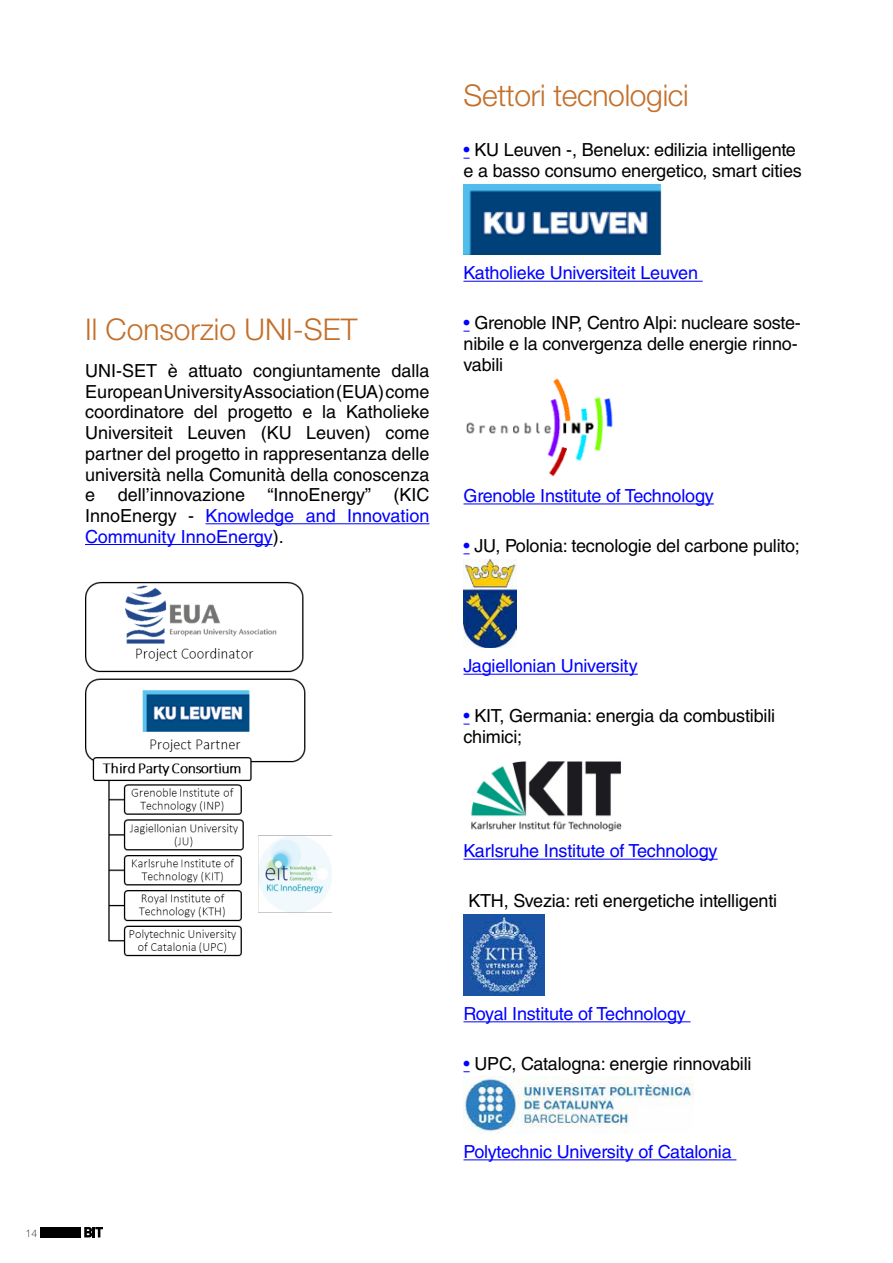
<style>
.page{position:relative;width:893px;height:1263px;background:#fff}
.page>*{position:absolute;margin:0;border:0;box-sizing:border-box;transform-origin:0 0}
.t1{font:300 30px "Helvetica Neue LT Pro";letter-spacing:-.01em;color:#c36f2a}
.t2{font:18px/20.7px "Helvetica LT Std";letter-spacing:-.01em;color:#000}
.t3{font:18px "Helvetica LT Std";letter-spacing:-.01em;color:#00f}
.t4{font:100 10.5px "Helvetica Neue LT Pro";color:#000}
.s1{color:#00f}
</style>
<div class="page">
<hr style="left:206px;top:523px;width:223px;height:1px;background:#00f">
<hr style="left:85px;top:544px;width:188px;height:1px;background:#00f">
<img style="left:85px;top:581px;width:246px;height:376px">
<hr style="left:463px;top:281px;width:240px;height:1px;background:#00f">
<hr style="left:463px;top:503px;width:251px;height:1px;background:#00f">
<hr style="left:463px;top:674px;width:175px;height:1px;background:#00f">
<hr style="left:463px;top:859px;width:255px;height:1px;background:#00f">
<hr style="left:463px;top:1021px;width:227px;height:1px;background:#00f">
<hr style="left:463px;top:1159px;width:273px;height:1px;background:#00f">
<img style="left:463px;top:184px;width:199px;height:70px">
<img style="left:466px;top:378px;width:147px;height:99px">
<img style="left:463px;top:559px;width:54px;height:88px">
<img style="left:471px;top:761px;width:151px;height:71px">
<img style="left:463px;top:914px;width:81px;height:81px">
<img style="left:463px;top:1077px;width:230px;height:56px">
<svg style="left:84px;top:1227px;width:19px;height:10px"></svg>
<div style="left:40px;top:1227px;width:40px;height:10px;background:#000"></div>
<p class="t4" style="left:26px;top:1227px;width:13px">14</p>
<h1 class="t1" style="left:85px;top:311px;width:274px">Il Consorzio UNI-SET</h1>
<p class="t2" style="left:85px;top:360px;width:346px;text-align:justify">UNI-SET è attuato congiuntamente dalla European University Association (EUA) come coordinatore del progetto e la Katholieke Universiteit Leuven (KU Leuven) come partner del progetto in rappresentanza delle università nella Comunità della conoscenza e</p>
<p class="t2" style="left:85px;top:485px;width:346px;text-align:justify;text-indent:33px">dell’innovazione “InnoEnergy” (KIC InnoEnergy - <span class="s1">Knowledge and Innovation Community InnoEnergy</span>).</p>
<h1 class="t1" style="left:463px;top:77px;width:227px">Settori tecnologici</h1>
<p class="t2" style="left:463px;top:140px;width:340px"><span class="s1">•</span> KU Leuven -, Benelux: edilizia intelligente e a basso consumo energetico, smart cities</p>
<p class="t3" style="left:463px;top:263px;width:236px">Katholieke Universiteit Leuven</p>
<p class="t2" style="left:463px;top:313px;width:339px"><span class="s1">•</span> Grenoble INP, Centro Alpi: nucleare soste&shy;nibile e la convergenza delle energie rinno&shy;vabili</p>
<p class="t3" style="left:463px;top:485px;width:252px">Grenoble Institute of Technology</p>
<p class="t2" style="left:463px;top:535px;width:338px"><span class="s1">•</span> JU, Polonia: tecnologie del carbone pulito;</p>
<p class="t3" style="left:463px;top:656px;width:176px">Jagiellonian University</p>
<p class="t2" style="left:463px;top:706px;width:313px"><span class="s1">•</span> KIT, Germania: energia da combustibili chimici;</p>
<p class="t3" style="left:463px;top:841px;width:256px">Karlsruhe Institute of Technology</p>
<p class="t2" style="left:468px;top:890px;width:310px">KTH, Svezia: reti energetiche intelligenti</p>
<p class="t3" style="left:463px;top:1003px;width:224px">Royal Institute of Technology</p>
<p class="t2" style="left:463px;top:1053px;width:290px"><span class="s1">•</span> UPC, Catalogna: energie rinnovabili</p>
<p class="t3" style="left:463px;top:1141px;width:270px">Polytechnic University of Catalonia</p>
</div>
